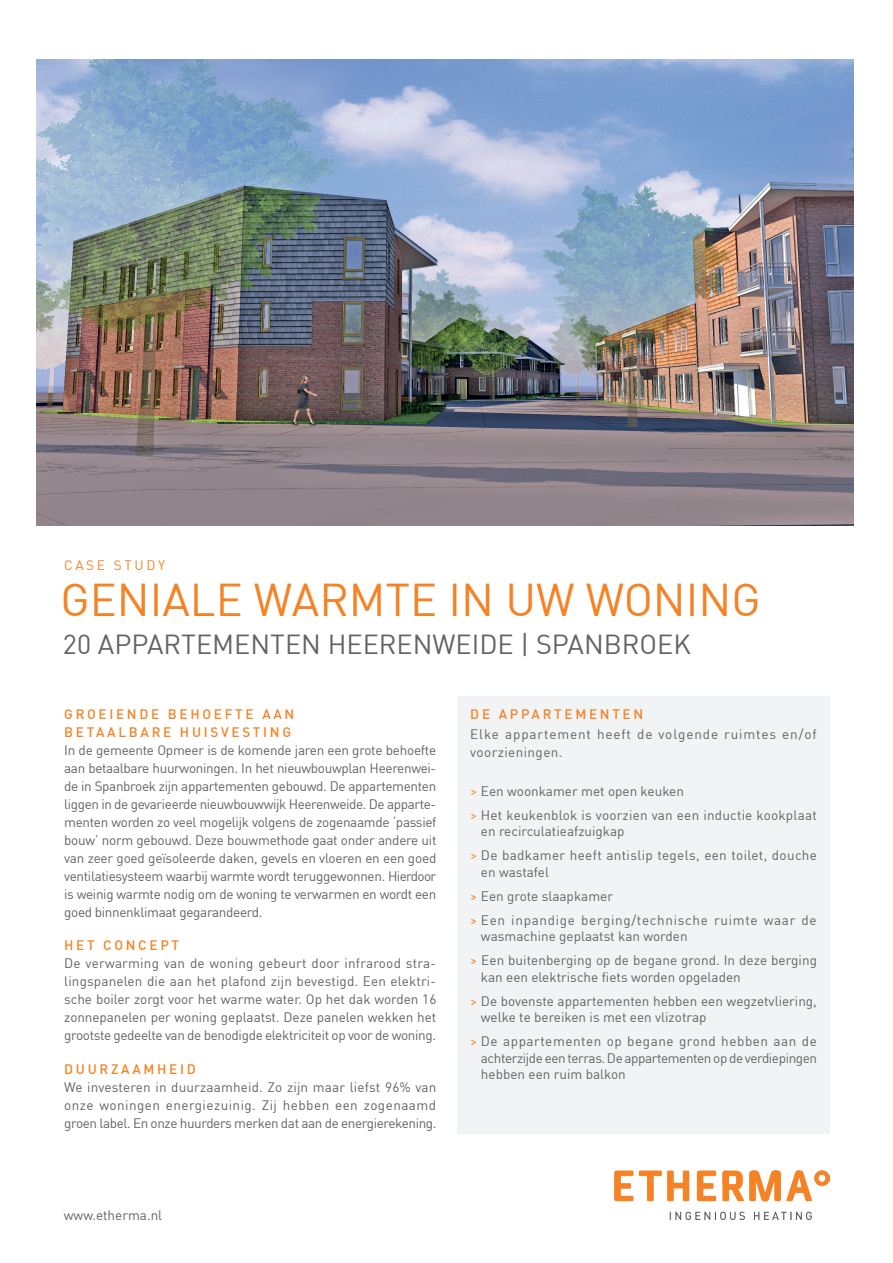
<style>
.page{position:relative;width:893px;height:1263px;background:#fff}
.page>*{position:absolute;margin:0;border:0;box-sizing:border-box;transform-origin:0 0}
.t1{font:45px "DIN";color:#f58224}
.t2{font:27px "DIN";color:#636366}
.t3{font:13.5px/18px "DIN";color:#636366;text-align:justify}
.t4{font:500 13.5px/18px "DIN";letter-spacing:.2em;color:#f58224}
.t5{font:13.5px/24px "DIN";letter-spacing:.05em;color:#636366}
.t6{font:13.5px/24px "DIN";letter-spacing:.035em;color:#636366}
.t7{font:13.5px/16.5px "DIN";letter-spacing:-.03em;color:#636366}
.t8{font:13.5px/24px "DIN";letter-spacing:.025em;color:#636366}
.t9{font:13.5px/18px "DIN";letter-spacing:.065em;color:#636366}
.t10{font:13.5px "DIN";letter-spacing:.2em;color:#f58224}
.s1{color:#f58224}
</style>
<div class="page">
<img style="left:36px;top:59px;width:818px;height:466px">
<div style="left:458px;top:697px;width:372px;height:437px;background:#f2f3f4"></div>
<img style="left:615px;top:1171px;width:215px;height:48px">
<p class="t10" style="left:64px;top:556px;width:102px">CASE STUDY</p>
<h1 class="t1" style="left:61px;top:572px;width:702px">GENIALE WARMTE IN UW WONING</h1>
<h2 class="t2" style="left:63px;top:627px;width:629px">20 APPARTEMENTEN HEERENWEIDE | SPANBROEK</h2>
<p class="t4" style="left:64px;top:705px;width:232px">GROEIENDE BEHOEFTE AAN<br>BETAALBARE HUISVESTING</p>
<p class="t3" style="left:64px;top:741px;width:374px">In de gemeente Opmeer is de komende jaren een grote behoefte aan betaalbare huurwoningen. In het nieuwbouwplan Heerenwei&shy;de in Spanbroek zijn appartementen gebouwd. De appartementen liggen in de gevarieerde nieuwbouwwijk Heerenweide. De apparte&shy;menten worden zo veel mogelijk volgens de zogenaamde ‘passief bouw’ norm gebouwd. Deze bouwmethode gaat onder andere uit van zeer goed geïsoleerde daken, gevels en vloeren en een goed ventilatiesysteem waarbij warmte wordt teruggewonnen. Hierdoor is weinig warmte nodig om de woning te verwarmen en wordt een goed binnenklimaat gegarandeerd.</p>
<p class="t4" style="left:64px;top:936px;width:116px">HET CONCEPT</p>
<p class="t3" style="left:64px;top:954px;width:374px">De verwarming van de woning gebeurt door infrarood stra&shy;lingspanelen die aan het plafond zijn bevestigd. Een elektri&shy;sche boiler zorgt voor het warme water. Op het dak worden 16 zonnepanelen per woning geplaatst. Deze panelen wekken het grootste gedeelte van de benodigde elektriciteit op voor de woning.</p>
<p class="t4" style="left:64px;top:1060px;width:133px">DUURZAAMHEID</p>
<p class="t3" style="left:64px;top:1078px;width:374px">We investeren in duurzaamheid. Zo zijn maar liefst 96% van onze woningen energiezuinig. Zij hebben een zogenaamd groen label. En onze huurders merken dat aan de energierekening.</p>
<p class="t3" style="left:64px;top:1206px;width:100px">www.etherma.nl</p>
<p class="t4" style="left:470px;top:705px;width:174px">DE APPARTEMENTEN</p>
<p class="t9" style="left:470px;top:725px;width:348px">Elke appartement heeft de volgende ruimtes en/of voorzieningen.</p>
<p class="t3" style="left:470px;top:779px;width:348px;line-height:24px"><span class="s1">&gt;</span> Een woonkamer met open keuken<br><span class="s1">&gt;</span> Het keukenblok is voorzien van een inductie kookplaat</p>
<p class="t8" style="left:470px;top:819px;width:348px;text-indent:11px">en recirculatieafzuigkap<br><span class="s1">&gt;</span> De badkamer heeft antislip tegels, een toilet, douche</p>
<p class="t5" style="left:470px;top:860px;width:348px;text-indent:11px">en wastafel<br><span class="s1">&gt;</span> Een grote slaapkamer<br><span class="s1">&gt;</span> Een inpandige berging/technische ruimte waar de</p>
<p class="t3" style="left:470px;top:924px;width:348px;line-height:24px;text-indent:11px">wasmachine geplaatst kan worden<br><span class="s1">&gt;</span> Een buitenberging op de begane grond. In deze berging</p>
<p class="t3" style="left:470px;top:965px;width:348px;line-height:24px;text-indent:11px">kan een elektrische fiets worden opgeladen<br><span class="s1">&gt;</span> De bovenste appartementen hebben een wegzetvliering,</p>
<p class="t6" style="left:470px;top:1005px;width:348px;text-indent:11px">welke te bereiken is met een vlizotrap<br><span class="s1">&gt;</span> De appartementen op begane grond hebben aan de</p>
<p class="t7" style="left:481px;top:1049px;width:338px">achterzijde een terras. De appartementen op de verdiepingen hebben een ruim balkon</p>
</div>
